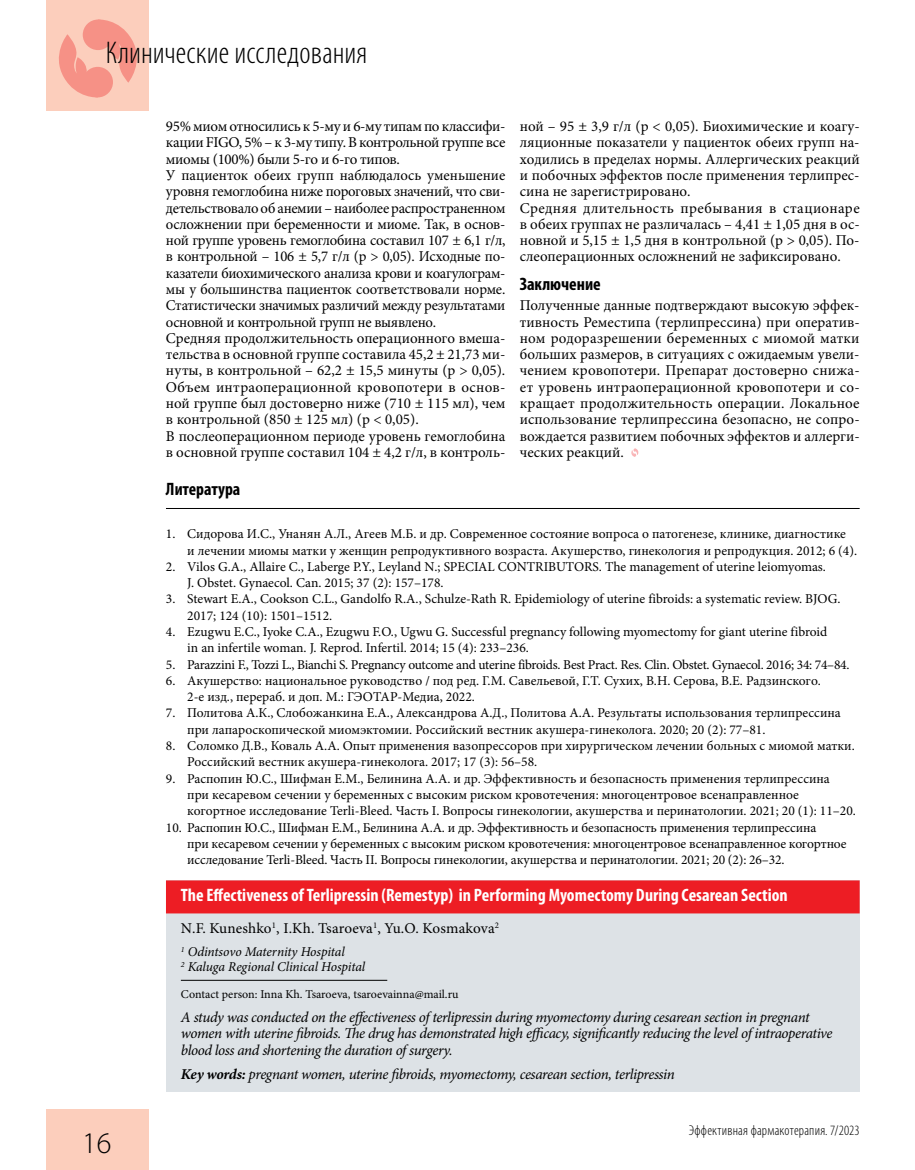
<style>
.page{position:relative;width:915px;height:1170px;background:#fff}
.page>*{position:absolute;margin:0;border:0;box-sizing:border-box;transform-origin:0 0}
.t1{font:300 condensed 31.5px "Myriad Pro";color:#000}
.t2{font:300 30px "Myriad Pro";color:#000}
.t3{font:700 condensed 18px "Myriad Pro";color:#fff}
.t4{font:700 condensed 18px "Myriad Pro";color:#000}
.t5{font:15px/16.2px "Minion Pro";letter-spacing:-.005em;color:#000}
.t6{font:italic 15px/16.2px "Minion Pro";letter-spacing:-.03em;color:#000}
.t7{font:300 condensed 14.25px "Myriad Pro";letter-spacing:.015em;color:#000}
.t8{font:13.5px/16.4px "Minion Pro";color:#000}
.t9{font:13.5px "Minion Pro";letter-spacing:-.02em;color:#000}
.t10{font:italic 13.5px/15px "Minion Pro";letter-spacing:-.01em;color:#000}
.t11{font:12px "Minion Pro";color:#000}
.s1{font-weight:700}
</style>
<div class="page">
<div style="left:47px;top:0;width:102px;height:111px;background:#fccebc"></div>
<div style="left:47px;top:1108px;width:102px;height:61px;background:#fccebc"></div>
<svg style="left:59px;top:19px;width:78px;height:79px"></svg>
<hr style="left:166px;top:508px;width:693px;height:1px;background:#000">
<div style="left:166px;top:880px;width:693px;height:211px;background:#dde2e6"></div>
<div style="left:166px;top:880px;width:693px;height:33px;background:#ed1d24"></div>
<hr style="left:181px;top:979px;width:206px;height:1px;background:#000">
<svg style="left:631px;top:448px;width:8px;height:9px"></svg>
<h1 class="t1" style="left:106px;top:34px;width:263px">Клинические исследования</h1>
<h2 class="t2" style="left:82px;top:1126px;width:31px">16</h2>
<p class="t5" style="left:166px;top:118px;width:341px">95% миом относились к 5-му и 6-му типам по классифи&shy;кации FIGO, 5% – к 3-му типу. В контрольной группе все миомы (100%) были 5-го и 6-го типов.<br>У пациенток обеих групп наблюдалось уменьшение уровня гемоглобина ниже пороговых значений, что сви&shy;детельствовало об анемии – наиболее распространенном осложнении при беременности и миоме. Так, в основ&shy;ной группе уровень гемоглобина составил 107 ± 6,1 г/л, в контрольной – 106 ± 5,7 г/л (p &gt; 0,05). Исходные по&shy;казатели биохимического анализа крови и коагулограм&shy;мы у большинства пациенток соответствовали норме.<br>Статистически значимых различий между результатами основной и контрольной групп не выявлено.<br>Средняя продолжительность операционного вмеша&shy;тельства в основной группе составила 45,2 ± 21,73 ми&shy;нуты, в контрольной – 62,2 ± 15,5 минуты (р &gt; 0,05).<br>Объем интраоперационной кровопотери в основ&shy;ной группе был достоверно ниже (710 ± 115 мл), чем в контрольной (850 ± 125 мл) (р &lt; 0,05).<br>В послеоперационном периоде уровень гемоглобина в основной группе составил 104 ± 4,2 г/л, в контроль-</p>
<p class="t4" style="left:166px;top:478px;width:76px">Литература</p>
<p class="t8" style="left:187px;top:526px;width:671px;text-indent:-21px">1. Сидорова И.С., Унанян А.Л., Агеев М.Б. и др. Современное состояние вопроса о патогенезе, клинике, диагностике<br>и лечении миомы матки у женщин репродуктивного возраста. Акушерство, гинекология и репродукция. 2012; 6 (4).</p>
<p class="t8" style="left:187px;top:558px;width:640px;text-indent:-21px">2. Vilos G.A., Allaire C., Laberge P.Y., Leyland N.; SPECIAL CONTRIBUTORS. The management of uterine leiomyomas.<br>J. Obstet. Gynaecol. Can. 2015; 37 (2): 157–178.</p>
<p class="t8" style="left:187px;top:591px;width:654px;text-indent:-21px">3. Stewart E.A., Cookson C.L., Gandolfo R.A., Schulze-Rath R. Epidemiology of uterine fibroids: a systematic review. BJOG.<br>2017; 124 (10): 1501–1512.</p>
<p class="t8" style="left:187px;top:623px;width:641px;text-indent:-21px">4. Ezugwu E.C., Iyoke C.A., Ezugwu F.O., Ugwu G. Successful pregnancy following myomectomy for giant uterine fibroid in an infertile woman. J. Reprod. Infertil. 2014; 15 (4): 233–236.</p>
<p class="t9" style="left:166px;top:655px;width:684px">5. Parazzini F., Tozzi L., Bianchi S. Pregnancy outcome and uterine fibroids. Best Pract. Res. Clin. Obstet. Gynaecol. 2016; 34: 74–84.</p>
<p class="t8" style="left:187px;top:672px;width:635px;text-indent:-21px">6. Акушерство: национальное руководство / под ред. Г.М. Савельевой, Г.Т. Сухих, В.Н. Серова, В.Е. Радзинского.<br>2-е изд., перераб. и доп. М.: ГЭОТАР-Медиа, 2022.</p>
<p class="t8" style="left:187px;top:705px;width:655px;text-indent:-21px">7. Политова А.К., Слобожанкина Е.А., Александрова А.Д., Политова А.А. Результаты использования терлипрессина при лапароскопической миомэктомии. Российский вестник акушера-гинеколога. 2020; 20 (2): 77–81.</p>
<p class="t8" style="left:187px;top:737px;width:668px;text-indent:-21px">8. Соломко Д.В., Коваль А.А. Опыт применения вазопрессоров при хирургическом лечении больных с миомой матки.<br>Российский вестник акушера-гинеколога. 2017; 17 (3): 56–58.</p>
<p class="t8" style="left:187px;top:770px;width:670px;text-indent:-21px">9. Распопин Ю.С., Шифман Е.М., Белинина А.А. и др. Эффективность и безопасность применения терлипрессина<br>при кесаревом сечении у беременных с высоким риском кровотечения: многоцентровое всенаправленное когортное исследование Terli-Bleed. Часть I. Вопросы гинекологии, акушерства и перинатологии. 2021; 20 (1): 11–20.</p>
<p class="t8" style="left:187px;top:819px;width:660px;text-indent:-21px">10. Распопин Ю.С., Шифман Е.М., Белинина А.А. и др. Эффективность и безопасность применения терлипрессина<br>при кесаревом сечении у беременных с высоким риском кровотечения: многоцентровое всенаправленное когортное исследование Terli-Bleed. Часть II. Вопросы гинекологии, акушерства и перинатологии. 2021; 20 (2): 26–32.</p>
<p class="t3" style="left:181px;top:883px;width:608px">The Effectiveness of Terlipressin (Remestyp) in Performing Myomectomy During Cesarean Section</p>
<p class="t5" style="left:181px;top:919px;width:319px">N.F. Kuneshko<sup>1</sup>, I.Kh. Tsaroeva<sup>1</sup>, Yu.O. Kosmakova<sup>2</sup></p>
<p class="t10" style="left:181px;top:944px;width:186px"><sup>1</sup> Odintsovo Maternity Hospital<br><sup>2</sup> Kaluga Regional Clinical Hospital</p>
<p class="t11" style="left:181px;top:985px;width:279px">Contact person: Inna Kh. Tsaroeva, tsaroevainna@mail.ru</p>
<p class="t6" style="left:181px;top:1009px;width:653px">A study was conducted on the effectiveness of terlipressin during myomectomy during cesarean section in pregnant women with uterine fibroids. The drug has demonstrated high efficacy, significantly reducing the level of intraoperative blood loss and shortening the duration of surgery.</p>
<p class="t6" style="left:181px;top:1066px;width:495px"><span class="s1">Key words:</span> pregnant women, uterine fibroids, myomectomy, cesarean section, terlipressin</p>
<p class="t5" style="left:519px;top:118px;width:341px">ной – 95 ± 3,9 г/л (р &lt; 0,05). Биохимические и коагу&shy;ляционные показатели у пациенток обеих групп на&shy;ходились в пределах нормы. Аллергических реакций и побочных эффектов после применения терлипрес&shy;сина не зарегистрировано.<br>Средняя длительность пребывания в стационаре в обеих группах не различалась – 4,41 ± 1,05 дня в ос&shy;новной и 5,15 ± 1,5 дня в контрольной (р &gt; 0,05). По&shy;слеоперационных осложнений не зафиксировано.</p>
<p class="t4" style="left:519px;top:273px;width:82px">Заключение</p>
<p class="t5" style="left:519px;top:297px;width:341px;text-align:justify">Полученные данные подтверждают высокую эффек&shy;тивность Реместипа (терлипрессина) при оператив&shy;ном родоразрешении беременных с миомой матки больших размеров, в ситуациях с ожидаемым увели&shy;чением кровопотери. Препарат достоверно снижа&shy;ет уровень интраоперационной кровопотери и со&shy;кращает продолжительность операции. Локальное использование терлипрессина безопасно, не сопро&shy;вождается развитием побочных эффектов и аллерги&shy;ческих реакций.</p>
<p class="t7" style="left:688px;top:1121px;width:172px">Эффективная фармакотерапия. 7/2023</p>
</div>
